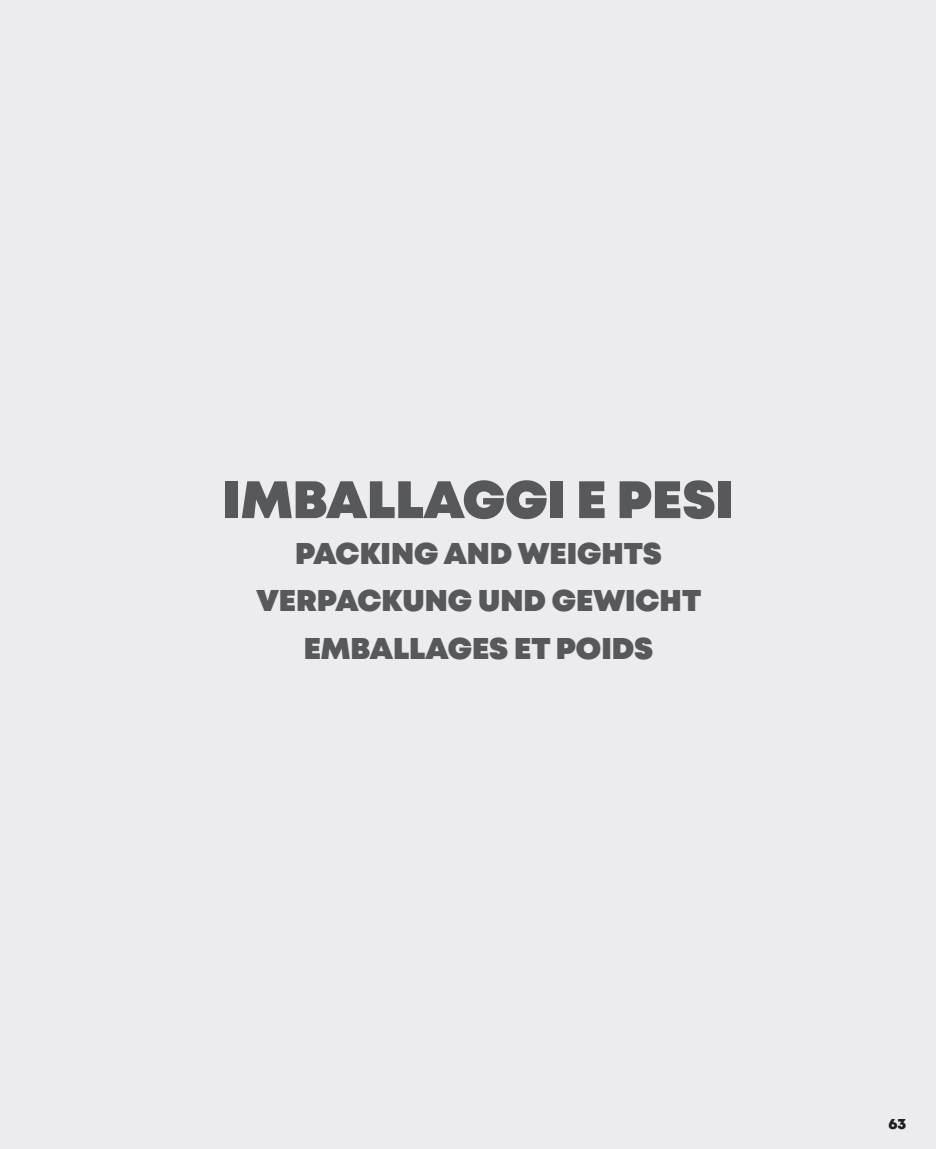
<style>
.page{position:relative;width:936px;height:1149px;background:#fff}
.page>*{position:absolute;margin:0;border:0;box-sizing:border-box;transform-origin:0 0}
.t1{font:900 52.5px "Mont";color:#57585a}
.t2{font:900 30px "Mont";color:#57585a}
.t3{font:900 15px "Mont";color:#231f20}
</style>
<div class="page">
<div style="left:0;top:0;width:935px;height:1148px;background:#ececee"></div>
<p class="t1" style="left:222px;top:465px;width:513px">IMBALLAGGI E PESI</p>
<p class="t2" style="left:295px;top:533px;width:368px">PACKING AND WEIGHTS</p>
<p class="t2" style="left:256px;top:581px;width:446px">VERPACKUNG UND GEWICHT</p>
<p class="t2" style="left:304px;top:628px;width:351px">EMBALLAGES ET POIDS</p>
<p class="t3" style="left:888px;top:1113px;width:19px">63</p>
</div>
